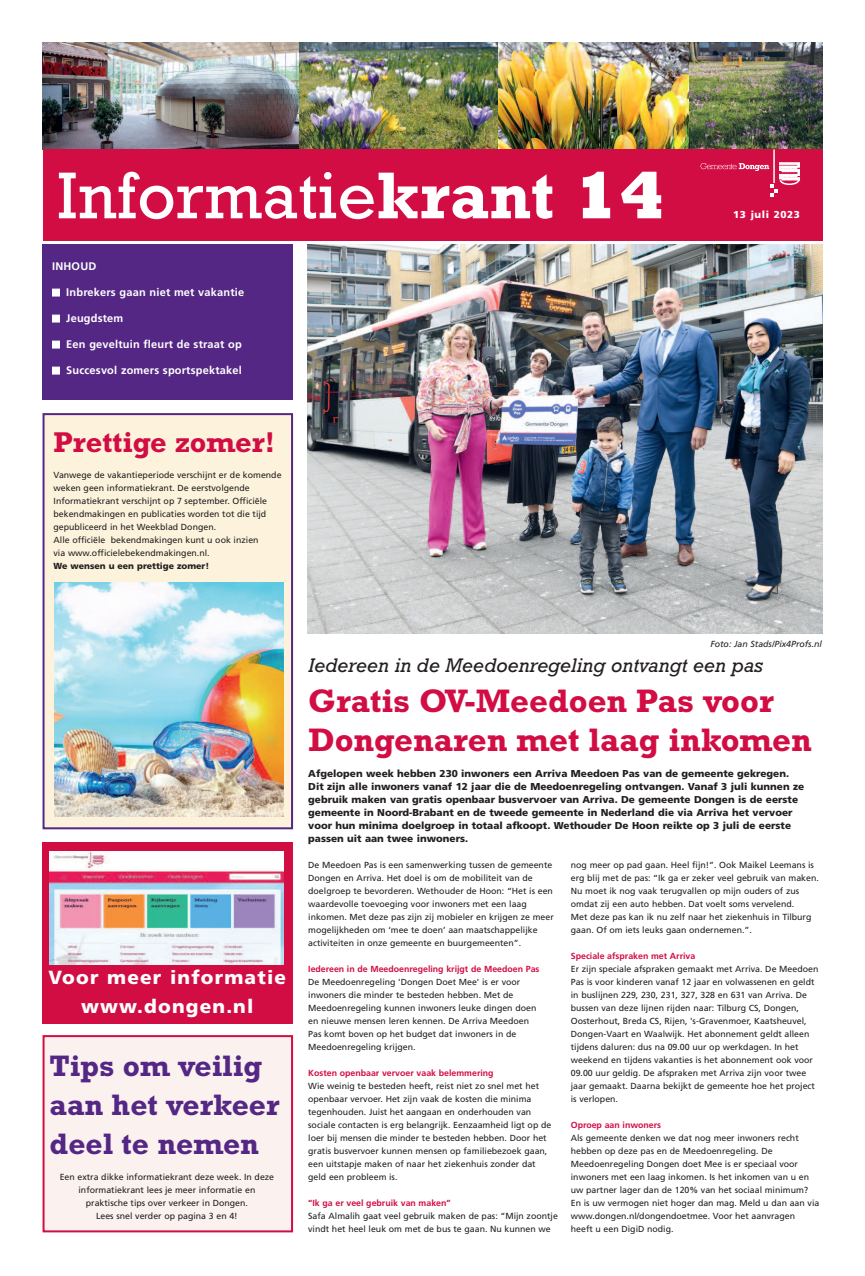
<style>
.page{position:relative;width:865px;height:1276px;background:#fff}
.page>*{position:absolute;margin:0;border:0;box-sizing:border-box;transform-origin:0 0}
.t1{font:67.2px "Rockwell";color:#fff}
.t2{font:700 33px/39px "Rockwell";color:#d20d44}
.t3{font:700 30px/39px "Rockwell";color:#542785}
.t4{font:700 29px "Rockwell";color:#d20d44}
.t5{font:italic 20px "Rockwell";color:#231f20}
.t6{font:900 19px/28px "Frutiger";letter-spacing:.06em;color:#fff;text-align:center}
.t7{font:700 11px "Frutiger";letter-spacing:.015em;color:#fff}
.t8{font:900 10px/13px "Frutiger";color:#231f20}
.t9{font:900 10px "Frutiger";letter-spacing:.06em;color:#fff}
.t10{font:8.8px/13px "Frutiger";color:#231f20}
.t11{font:700 8.8px "Frutiger";color:#d20d44}
.t12{font:900 8.8px "Frutiger";color:#231f20}
.t13{font:italic 8.8px "Frutiger";color:#231f20}
.s1{font-weight:700}
.s2{font-weight:800}
</style>
<div class="page">
<img style="left:497px;top:43px;width:192px;height:106px">
<img style="left:43px;top:43px;width:257px;height:106px">
<img style="left:300px;top:43px;width:197px;height:106px">
<img style="left:689px;top:43px;width:133px;height:106px">
<div style="left:43px;top:244px;width:250px;height:156px;background:#542785"></div>
<div style="left:43px;top:149px;width:780px;height:92px;background:#d20d44"></div>
<svg style="left:700px;top:163px;width:99px;height:34px"></svg>
<hr style="left:773px;top:150px;width:1px;height:33px;background:#fff">
<div style="left:43px;top:842px;width:250px;height:181px;background:#d20d44"></div>
<img style="left:49px;top:851px;width:235px;height:113px">
<div style="left:45px;top:415px;width:246px;height:412px;background:#fdf3dc"></div>
<div style="left:43px;top:413px;width:250px;height:416px;border:2px solid #542785"></div>
<img style="left:55px;top:583px;width:228px;height:233px">
<div style="left:45px;top:1037px;width:246px;height:193px;background:#fbf1ef"></div>
<div style="left:43px;top:1035px;width:250px;height:197px;border:2px solid #d20d44"></div>
<img style="left:307px;top:244px;width:515px;height:389px">
<h1 class="t1" style="left:57px;top:173px;width:610px">Informatie<span class="s1">krant</span> <span class="s2">14</span></h1>
<p class="t7" style="left:52px;top:262px;width:46px">INHOUD</p>
<p class="t7" style="left:52px;top:288px;width:193px">■ Inbrekers gaan niet met vakantie</p>
<p class="t7" style="left:52px;top:314px;width:73px">■ Jeugdstem</p>
<p class="t7" style="left:52px;top:340px;width:191px">■ Een geveltuin fleurt de straat op</p>
<p class="t7" style="left:52px;top:366px;width:191px">■ Succesvol zomers sportspektakel</p>
<h3 class="t4" style="left:54px;top:432px;width:223px">Prettige zomer!</h3>
<p class="t10" style="left:54px;top:469px;width:229px">Vanwege de vakantieperiode verschijnt er de komende weken geen informatiekrant. De eerstvolgende Informatiekrant verschijnt op 7 september. Officiële bekendmakingen en publicaties worden tot die tijd gepubliceerd in het Weekblad Dongen.<br>Alle officiële bekendmakingen kunt u ook inzien<br>via www.officielebekendmakingen.nl.</p>
<p class="t12" style="left:54px;top:562px;width:157px">We wensen u een prettige zomer!</p>
<p class="t9" style="left:733px;top:211px;width:68px">13 juli 2023</p>
<p class="t13" style="left:710px;top:640px;width:113px">Foto: Jan Stads/Pix4Profs.nl</p>
<h3 class="t5" style="left:308px;top:658px;width:456px">Iedereen in de Meedoenregeling ontvangt een pas</h3>
<h2 class="t2" style="left:308px;top:685px;width:505px">Gratis OV-Meedoen Pas voor<br>Dongenaren met laag inkomen</h2>
<h3 class="t6" style="left:48px;top:965px;width:239px">Voor meer informatie www.dongen.nl</h3>
<h3 class="t3" style="left:50px;top:1049px;width:231px">Tips om veilig aan het verkeer deel te nemen</h3>
<p class="t10" style="left:60px;top:1171px;width:216px;text-align:center">Een extra dikke informatiekrant deze week. In deze informatiekrant lees je meer informatie en praktische tips over verkeer in Dongen.<br>Lees snel verder op pagina 3 en 4!</p>
<p class="t8" style="left:308px;top:768px;width:497px">Afgelopen week hebben 230 inwoners een Arriva Meedoen Pas van de gemeente gekregen.<br>Dit zijn alle inwoners vanaf 12 jaar die de Meedoenregeling ontvangen. Vanaf 3 juli kunnen ze gebruik maken van gratis openbaar busvervoer van Arriva. De gemeente Dongen is de eerste gemeente in Noord-Brabant en de tweede gemeente in Nederland die via Arriva het vervoer voor hun minima doelgroep in totaal afkoopt. Wethouder De Hoon reikte op 3 juli de eerste passen uit aan twee inwoners.</p>
<p class="t10" style="left:308px;top:859px;width:247px">De Meedoen Pas is een samenwerking tussen de gemeente Dongen en Arriva. Het doel is om de mobiliteit van de doelgroep te bevorderen. Wethouder de Hoon: “Het is een waardevolle toevoeging voor inwoners met een laag inkomen. Met deze pas zijn zij mobieler en krijgen ze meer mogelijkheden om ‘mee te doen’ aan maatschappelijke activiteiten in onze gemeente en buurgemeenten”.</p>
<p class="t11" style="left:308px;top:965px;width:233px">Iedereen in de Meedoenregeling krijgt de Meedoen Pas</p>
<p class="t10" style="left:308px;top:976px;width:230px">De Meedoenregeling 'Dongen Doet Mee' is er voor inwoners die minder te besteden hebben. Met de Meedoenregeling kunnen inwoners leuke dingen doen en nieuwe mensen leren kennen. De Arriva Meedoen Pas komt boven op het budget dat inwoners in de Meedoenregeling krijgen.</p>
<p class="t11" style="left:308px;top:1069px;width:187px">Kosten openbaar vervoer vaak belemmering</p>
<p class="t10" style="left:308px;top:1080px;width:244px">Wie weinig te besteden heeft, reist niet zo snel met het openbaar vervoer. Het zijn vaak de kosten die minima tegenhouden. Juist het aangaan en onderhouden van sociale contacten is erg belangrijk. Eenzaamheid ligt op de loer bij mensen die minder te besteden hebben. Door het gratis busvervoer kunnen mensen op familiebezoek gaan, een uitstapje maken of naar het ziekenhuis zonder dat geld een probleem is.</p>
<p class="t11" style="left:308px;top:1199px;width:144px">“Ik ga er veel gebruik van maken”</p>
<p class="t10" style="left:308px;top:1210px;width:251px">Safa Almalih gaat veel gebruik maken de pas: “Mijn zoontje vindt het heel leuk om met de bus te gaan. Nu kunnen we</p>
<p class="t10" style="left:571px;top:859px;width:249px">nog meer op pad gaan. Heel fijn!”. Ook Maikel Leemans is erg blij met de pas: “Ik ga er zeker veel gebruik van maken.<br>Nu moet ik nog vaak terugvallen op mijn ouders of zus omdat zij een auto hebben. Dat voelt soms vervelend.<br>Met deze pas kan ik nu zelf naar het ziekenhuis in Tilburg gaan. Of om iets leuks gaan ondernemen.”.</p>
<p class="t11" style="left:571px;top:952px;width:126px">Speciale afspraken met Arriva</p>
<p class="t10" style="left:571px;top:963px;width:249px">Er zijn speciale afspraken gemaakt met Arriva. De Meedoen Pas is voor kinderen vanaf 12 jaar en volwassenen en geldt in buslijnen 229, 230, 231, 327, 328 en 631 van Arriva. De bussen van deze lijnen rijden naar: Tilburg CS, Dongen, Oosterhout, Breda CS, Rijen, 's-Gravenmoer, Kaatsheuvel, Dongen-Vaart en Waalwijk. Het abonnement geldt alleen tijdens daluren: dus na 09.00 uur op werkdagen. In het weekend en tijdens vakanties is het abonnement ook voor 09.00 uur geldig. De afspraken met Arriva zijn voor twee jaar gemaakt. Daarna bekijkt de gemeente hoe het project is verlopen.</p>
<p class="t11" style="left:571px;top:1121px;width:92px">Oproep aan inwoners</p>
<p class="t10" style="left:571px;top:1132px;width:250px">Als gemeente denken we dat nog meer inwoners recht hebben op deze pas en de Meedoenregeling. De Meedoenregeling Dongen doet Mee is er speciaal voor inwoners met een laag inkomen. Is het inkomen van u en uw partner lager dan de 120% van het sociaal minimum?<br>En is uw vermogen niet hoger dan mag. Meld u dan aan via www.dongen.nl/dongendoetmee. Voor het aanvragen heeft u een DigiD nodig.</p>
</div>
